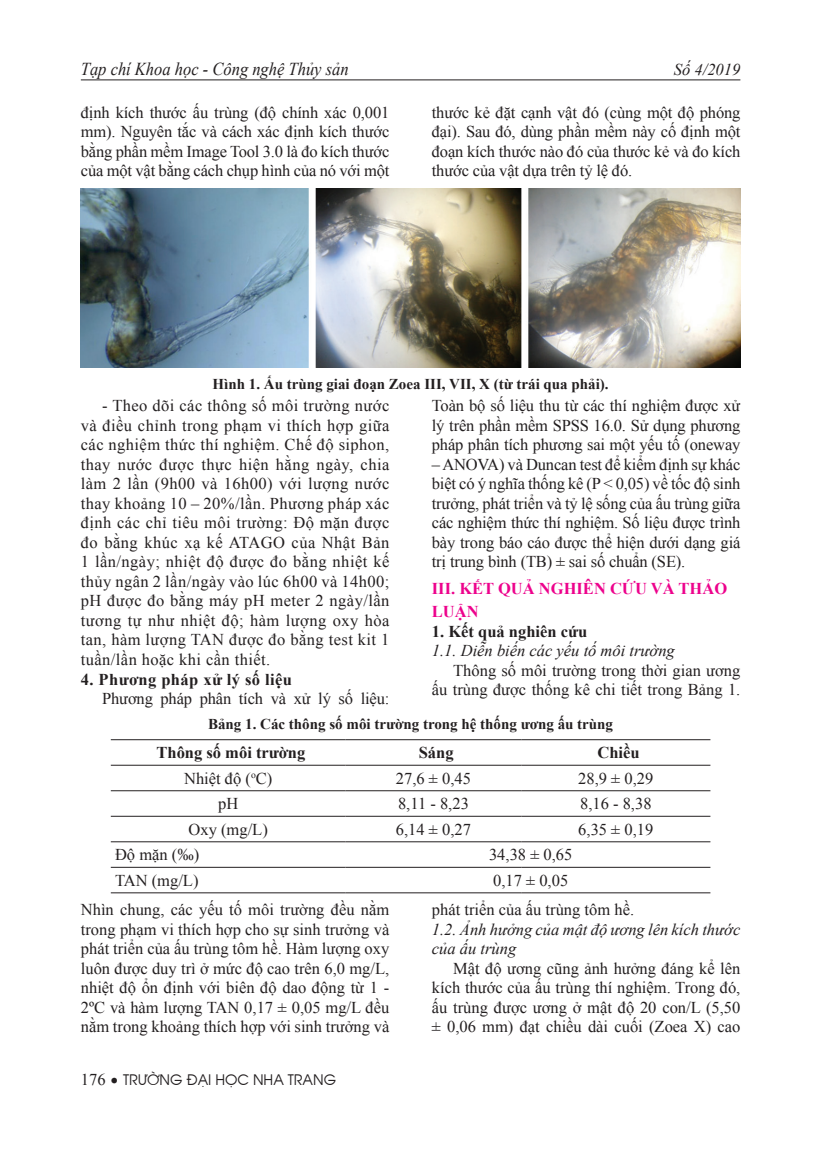
<style>
.page{position:relative;width:817px;height:1157px;background:#fff}
.page>*{position:absolute;margin:0;border:0;box-sizing:border-box;transform-origin:0 0}
.t1{font:italic 18.15px "Times New Roman";color:#231f20;scale:.91 1}
.t2{font:16.5px/19.5px "Times New Roman";color:#231f20;text-align:justify}
.t3{font:italic 16.5px/19.5px "Times New Roman";color:#231f20}
.t4{font:700 16.5px "Times New Roman";color:#231f20}
.t5{font:700 16.5px/22.5px "Times New Roman";color:#ed028c}
.t6{font:700 16.5px "Times New Roman";letter-spacing:.025em;color:#231f20}
.t7{font:700 15px "Times New Roman";color:#231f20}
.t8{font:14.25px "Avant Garde";color:#231f20}
.s1{font-family:"Times New Roman";font-size:16.5px}
.s2{font-size:15px}
</style>
<div class="page">
<hr style="left:81px;top:79px;width:659px;height:1px;background:#231f20">
<img style="left:81px;top:189px;width:659px;height:178px">
<hr style="left:111px;top:739px;width:234px;height:1px;background:#231f20">
<hr style="left:345px;top:739px;width:176px;height:1px;background:#231f20">
<hr style="left:521px;top:739px;width:189px;height:1px;background:#231f20">
<hr style="left:111px;top:765px;width:234px;height:1px;background:#231f20">
<hr style="left:345px;top:765px;width:176px;height:1px;background:#231f20">
<hr style="left:521px;top:765px;width:189px;height:1px;background:#231f20">
<hr style="left:111px;top:790px;width:234px;height:1px;background:#231f20">
<hr style="left:345px;top:790px;width:176px;height:1px;background:#231f20">
<hr style="left:521px;top:790px;width:189px;height:1px;background:#231f20">
<hr style="left:111px;top:816px;width:234px;height:1px;background:#231f20">
<hr style="left:345px;top:816px;width:176px;height:1px;background:#231f20">
<hr style="left:521px;top:816px;width:189px;height:1px;background:#231f20">
<hr style="left:111px;top:841px;width:234px;height:1px;background:#231f20">
<hr style="left:345px;top:841px;width:176px;height:1px;background:#231f20">
<hr style="left:521px;top:841px;width:189px;height:1px;background:#231f20">
<hr style="left:111px;top:867px;width:234px;height:1px;background:#231f20">
<hr style="left:345px;top:867px;width:176px;height:1px;background:#231f20">
<hr style="left:521px;top:867px;width:189px;height:1px;background:#231f20">
<hr style="left:111px;top:892px;width:234px;height:1px;background:#231f20">
<hr style="left:345px;top:892px;width:176px;height:1px;background:#231f20">
<hr style="left:521px;top:892px;width:189px;height:1px;background:#231f20">
<p class="t1" style="left:81px;top:57px;width:296px">Tạp chí Khoa học - Công nghệ Thủy sản</p>
<p class="t3" style="left:673px;top:60px;width:68px">Số 4/2019</p>
<p class="t2" style="left:81px;top:102px;width:310px">định kích thước ấu trùng (độ chính xác 0,001 mm). Nguyên tắc và cách xác định kích thước bằng phần mềm Image Tool 3.0 là đo kích thước của một vật bằng cách chụp hình của nó với một</p>
<p class="t2" style="left:432px;top:102px;width:310px">thước kẻ đặt cạnh vật đó (cùng một độ phóng đại). Sau đó, dùng phần mềm này cố định một đoạn kích thước nào đó của thước kẻ và đo kích thước của vật dựa trên tỷ lệ đó.</p>
<p class="t7" style="left:212px;top:373px;width:397px">Hình 1. Ấu trùng giai đoạn Zoea III, VII, X (từ trái qua phải).</p>
<p class="t2" style="left:81px;top:396px;width:310px;text-indent:21px">- Theo dõi các thông số môi trường nước và điều chỉnh trong phạm vi thích hợp giữa các nghiệm thức thí nghiệm. Chế độ siphon, thay nước được thực hiện hằng ngày, chia làm 2 lần (9h00 và 16h00) với lượng nước thay khoảng 10 – 20%/lần. Phương pháp xác định các chỉ tiêu môi trường: Độ mặn được đo bằng khúc xạ kế ATAGO của Nhật Bản 1 lần/ngày; nhiệt độ được đo bằng nhiệt kế thủy ngân 2 lần/ngày vào lúc 6h00 và 14h00; pH được đo bằng máy pH meter 2 ngày/lần tương tự như nhiệt độ; hàm lượng oxy hòa tan, hàm lượng TAN được đo bằng test kit 1 tuần/lần hoặc khi cần thiết.</p>
<p class="t6" style="left:81px;top:668px;width:213px">4. Phương pháp xử lý số liệu</p>
<p class="t2" style="left:102px;top:688px;width:289px">Phương pháp phân tích và xử lý số liệu:</p>
<p class="t2" style="left:432px;top:396px;width:310px">Toàn bộ số liệu thu từ các thí nghiệm được xử lý trên phần mềm SPSS 16.0. Sử dụng phương pháp phân tích phương sai một yếu tố (oneway</p>
<p class="t2" style="left:432px;top:454px;width:310px">– ANOVA) và Duncan test để kiểm định sự khác biệt có ý nghĩa thống kê (P &lt; 0,05) về tốc độ sinh trưởng, phát triển và tỷ lệ sống của ấu trùng giữa các nghiệm thức thí nghiệm. Số liệu được trình bày trong báo cáo được thể hiện dưới dạng giá trị trung bình (TB) ± sai số chuẩn (SE).</p>
<p class="t5" style="left:432px;top:577px;width:297px">III. KẾT QUẢ NGHIÊN CỨU VÀ THẢO<br>LUẬN</p>
<p class="t4" style="left:432px;top:619px;width:157px">1. Kết quả nghiên cứu</p>
<p class="t3" style="left:432px;top:640px;width:244px">1.1. Diễn biến các yếu tố môi trường</p>
<p class="t2" style="left:432px;top:660px;width:310px;text-align:right">Thông số môi trường trong thời gian ương<br>ấu trùng được thống kê chi tiết trong Bảng 1.</p>
<p class="t7" style="left:208px;top:713px;width:406px">Bảng 1. Các thông số môi trường trong hệ thống ương ấu trùng</p>
<p class="t4" style="left:156px;top:741px;width:150px">Thông số môi trường</p>
<p class="t4" style="left:418px;top:741px;width:36px">Sáng</p>
<p class="t4" style="left:597px;top:741px;width:44px">Chiều</p>
<p class="t2" style="left:184px;top:768px;width:90px">Nhiệt độ (<sup>o</sup>C)</p>
<p class="t2" style="left:396px;top:768px;width:77px">27,6 ± 0,45</p>
<p class="t2" style="left:578px;top:768px;width:77px">28,9 ± 0,29</p>
<p class="t2" style="left:218px;top:793px;width:22px">pH</p>
<p class="t2" style="left:398px;top:793px;width:72px">8,11 - 8,23</p>
<p class="t2" style="left:580px;top:793px;width:73px">8,16 - 8,38</p>
<p class="t2" style="left:188px;top:819px;width:81px">Oxy (mg/L)</p>
<p class="t2" style="left:396px;top:819px;width:77px">6,14 ± 0,27</p>
<p class="t2" style="left:578px;top:819px;width:77px">6,35 ± 0,19</p>
<p class="t2" style="left:115px;top:844px;width:86px">Độ mặn (‰)</p>
<p class="t2" style="left:489px;top:844px;width:85px">34,38 ± 0,65</p>
<p class="t2" style="left:115px;top:870px;width:85px">TAN (mg/L)</p>
<p class="t2" style="left:493px;top:870px;width:77px">0,17 ± 0,05</p>
<p class="t2" style="left:81px;top:899px;width:310px">Nhìn chung, các yếu tố môi trường đều nằm trong phạm vi thích hợp cho sự sinh trưởng và phát triển của ấu trùng tôm hề. Hàm lượng oxy luôn được duy trì ở mức độ cao trên 6,0 mg/L, nhiệt độ ổn định với biên độ dao động từ 1 - 2ºC và hàm lượng TAN 0,17 ± 0,05 mg/L đều nằm trong khoảng thích hợp với sinh trưởng và</p>
<p class="t2" style="left:432px;top:899px;width:204px">phát triển của ấu trùng tôm hề.</p>
<p class="t3" style="left:432px;top:919px;width:310px">1.2. Ảnh hưởng của mật độ ương lên kích thước của ấu trùng</p>
<p class="t2" style="left:432px;top:958px;width:310px;text-indent:21px">Mật độ ương cũng ảnh hưởng đáng kể lên kích thước của ấu trùng thí nghiệm. Trong đó, ấu trùng được ương ở mật độ 20 con/L (5,50 ± 0,06 mm) đạt chiều dài cuối (Zoea X) cao</p>
<p class="t8" style="left:81px;top:1069px;width:257px"><span class="s1">176</span> <span class="s2">•</span> TRƯỜNG ĐẠI HỌC NHA TRANG</p>
</div>
